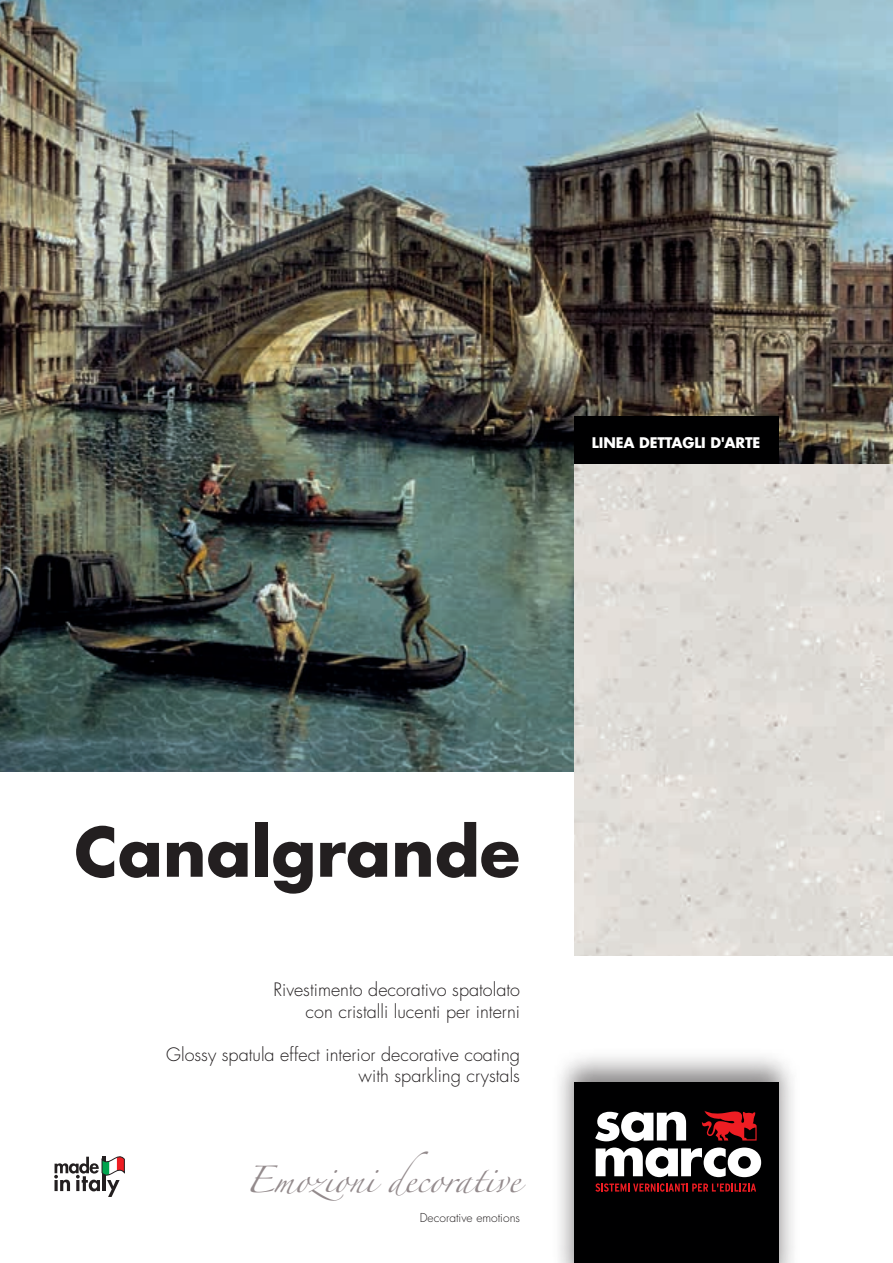
<style>
.page{position:relative;width:893px;height:1263px;background:#fff}
.page>*{position:absolute;margin:0;border:0;box-sizing:border-box;transform-origin:0 0}
.t1{font:700 66px "Futura Std";color:#231f20}
.t2{font:24px "Zapfino";color:#938a8c}
.t3{font:300 18px/21.6px "Futura Std";color:#231f20;text-align:right}
.t4{font:700 14.25px "Futura Std";letter-spacing:-.01em;color:#fff}
.t5{font:300 12px "Futura Std";color:#231f20}
</style>
<div class="page">
<img style="left:0;top:0;width:893px;height:772px">
<div style="left:574px;top:416px;width:204px;height:48px;background:#000001"></div>
<div style="left:574px;top:464px;width:319px;height:492px;background:#dfdcd7"></div>
<svg style="left:54px;top:1156px;width:71px;height:41px"></svg>
<div style="left:555px;top:1055px;width:241px;height:208px;background:#231f20;opacity:.25"></div>
<div style="left:574px;top:1082px;width:204px;height:181px;background:#000001"></div>
<svg style="left:701px;top:1111px;width:56px;height:29px"></svg>
<svg style="left:596px;top:1147px;width:165px;height:30px"></svg>
<svg style="left:595px;top:1112px;width:91px;height:29px"></svg>
<svg style="left:595px;top:1183px;width:161px;height:9px"></svg>
<p class="t4" style="left:592px;top:434px;width:170px">LINEA DETTAGLI D'ARTE</p>
<h1 class="t1" style="left:74px;top:808px;width:447px">Canalgrande</h1>
<p class="t3" style="left:273px;top:979px;width:248px">Rivestimento decorativo spatolato con cristalli lucenti per interni</p>
<p class="t3" style="left:166px;top:1044px;width:355px">Glossy spatula effect interior decorative coating with sparkling crystals</p>
<h2 class="t2" style="left:245px;top:1170px;width:276px">Emozioni decorative</h2>
<p class="t5" style="left:420px;top:1210px;width:102px">Decorative emotions</p>
</div>
